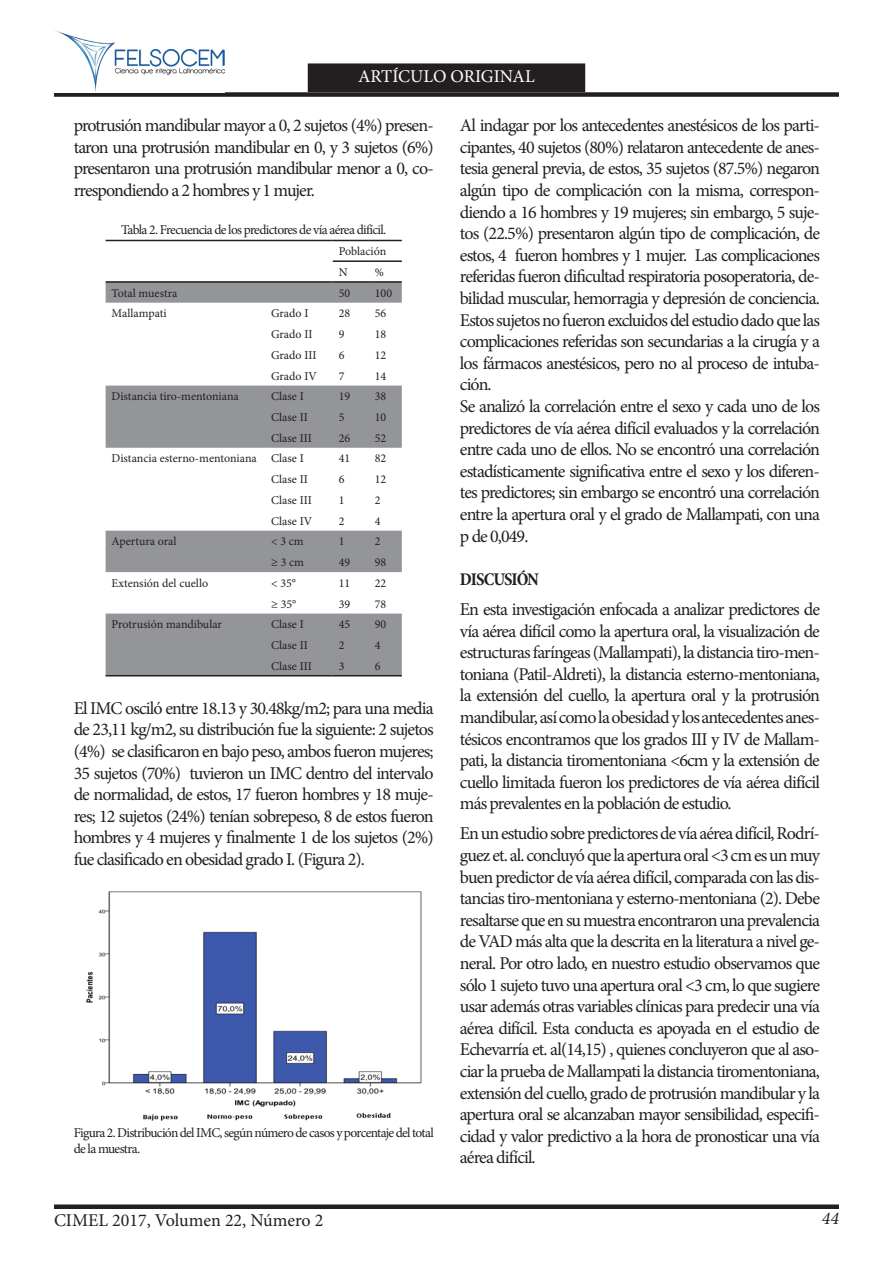
<style>
.page{position:relative;width:893px;height:1263px;background:#fff}
.page>*{position:absolute;margin:0;border:0;box-sizing:border-box;transform-origin:0 0}
.t1{font:18px/21.6px "Minion Pro";letter-spacing:-.05em;color:#231f20;text-align:justify}
.t2{font:18px "Minion Pro";color:#231f20}
.t3{font:18px "Minion Pro";color:#fff}
.t4{font:700 condensed 18px "Minion Pro";letter-spacing:-.055em;color:#231f20}
.t5{font:italic 18px "Minion Pro";color:#231f20}
.t6{font:13.5px/16.2px "Minion Pro";letter-spacing:-.05em;color:#231f20}
.t7{font:12px "Minion Pro";color:#231f20}
</style>
<div class="page">
<div style="left:308px;top:64px;width:276px;height:27px;background:#231f20"></div>
<div style="left:308px;top:63px;width:277px;height:29px;border:2px solid #231f20"></div>
<div style="left:54px;top:92px;width:785px;height:5px;background:#231f20"></div>
<div style="left:54px;top:1204px;width:785px;height:5px;background:#231f20"></div>
<img style="left:56px;top:31px;width:168px;height:61px">
<div style="left:106px;top:283px;width:296px;height:20px;background:#939598"></div>
<div style="left:106px;top:386px;width:296px;height:62px;background:#939598"></div>
<div style="left:106px;top:531px;width:296px;height:41px;background:#939598"></div>
<div style="left:106px;top:613px;width:296px;height:62px;background:#939598"></div>
<hr style="left:106px;top:675px;width:159px;height:1px;background:#231f20">
<hr style="left:265px;top:675px;width:68px;height:1px;background:#231f20">
<hr style="left:333px;top:675px;width:36px;height:1px;background:#231f20">
<hr style="left:369px;top:675px;width:33px;height:1px;background:#231f20">
<hr style="left:106px;top:240px;width:159px;height:1px;background:#231f20">
<hr style="left:265px;top:240px;width:68px;height:1px;background:#231f20">
<hr style="left:106px;top:281px;width:159px;height:2px;background:#231f20">
<hr style="left:265px;top:281px;width:68px;height:2px;background:#231f20">
<hr style="left:333px;top:281px;width:36px;height:2px;background:#231f20">
<hr style="left:369px;top:281px;width:33px;height:2px;background:#231f20">
<hr style="left:333px;top:240px;width:36px;height:1px;background:#231f20">
<hr style="left:369px;top:240px;width:33px;height:1px;background:#231f20">
<hr style="left:333px;top:260px;width:36px;height:2px;background:#231f20">
<hr style="left:369px;top:260px;width:33px;height:2px;background:#231f20">
<img style="left:86px;top:891px;width:336px;height:229px">
<p class="t3" style="left:358px;top:64px;width:178px">ARTÍCULO ORIGINAL</p>
<p class="t1" style="left:74px;top:115px;width:362px">protrusión mandibular mayor a 0, 2 sujetos (4%) presen&shy;taron una protrusión mandibular en 0, y 3 sujetos (6%) presentaron una protrusión mandibular menor a 0, co&shy;rrespondiendo a 2 hombres y 1 mujer.</p>
<p class="t6" style="left:121px;top:221px;width:267px">Tabla 2. Frecuencia de los predictores de vía aérea difícil.</p>
<p class="t7" style="left:339px;top:243px;width:49px">Población</p>
<p class="t7" style="left:339px;top:264px;width:10px">N</p>
<p class="t7" style="left:375px;top:264px;width:11px">%</p>
<p class="t7" style="left:112px;top:285px;width:67px">Total muestra</p>
<p class="t7" style="left:339px;top:285px;width:13px">50</p>
<p class="t7" style="left:375px;top:285px;width:19px">100</p>
<p class="t7" style="left:112px;top:305px;width:57px">Mallampati</p>
<p class="t7" style="left:271px;top:305px;width:39px">Grado I</p>
<p class="t7" style="left:339px;top:305px;width:13px">28</p>
<p class="t7" style="left:375px;top:305px;width:13px">56</p>
<p class="t7" style="left:271px;top:326px;width:43px">Grado II</p>
<p class="t7" style="left:339px;top:326px;width:7px">9</p>
<p class="t7" style="left:375px;top:326px;width:13px">18</p>
<p class="t7" style="left:271px;top:347px;width:47px">Grado III</p>
<p class="t7" style="left:339px;top:347px;width:7px">6</p>
<p class="t7" style="left:375px;top:347px;width:13px">12</p>
<p class="t7" style="left:271px;top:368px;width:47px">Grado IV</p>
<p class="t7" style="left:339px;top:368px;width:7px">7</p>
<p class="t7" style="left:375px;top:368px;width:13px">14</p>
<p class="t7" style="left:112px;top:388px;width:129px">Distancia tiro-mentoniana</p>
<p class="t7" style="left:271px;top:388px;width:34px">Clase I</p>
<p class="t7" style="left:339px;top:388px;width:13px">19</p>
<p class="t7" style="left:375px;top:388px;width:13px">38</p>
<p class="t7" style="left:271px;top:409px;width:38px">Clase II</p>
<p class="t7" style="left:339px;top:409px;width:7px">5</p>
<p class="t7" style="left:375px;top:409px;width:13px">10</p>
<p class="t7" style="left:271px;top:430px;width:42px">Clase III</p>
<p class="t7" style="left:339px;top:430px;width:13px">26</p>
<p class="t7" style="left:375px;top:430px;width:13px">52</p>
<p class="t7" style="left:112px;top:451px;width:147px">Distancia esterno-mentoniana</p>
<p class="t7" style="left:271px;top:451px;width:34px">Clase I</p>
<p class="t7" style="left:339px;top:451px;width:13px">41</p>
<p class="t7" style="left:375px;top:451px;width:13px">82</p>
<p class="t7" style="left:271px;top:471px;width:38px">Clase II</p>
<p class="t7" style="left:339px;top:471px;width:7px">6</p>
<p class="t7" style="left:375px;top:471px;width:13px">12</p>
<p class="t7" style="left:271px;top:492px;width:42px">Clase III</p>
<p class="t7" style="left:339px;top:492px;width:7px">1</p>
<p class="t7" style="left:375px;top:492px;width:7px">2</p>
<p class="t7" style="left:271px;top:513px;width:43px">Clase IV</p>
<p class="t7" style="left:339px;top:513px;width:7px">2</p>
<p class="t7" style="left:375px;top:513px;width:7px">4</p>
<p class="t7" style="left:112px;top:533px;width:67px">Apertura oral</p>
<p class="t7" style="left:271px;top:533px;width:34px">&lt; 3 cm</p>
<p class="t7" style="left:339px;top:533px;width:7px">1</p>
<p class="t7" style="left:375px;top:533px;width:7px">2</p>
<p class="t7" style="left:271px;top:554px;width:35px">≥ 3 cm</p>
<p class="t7" style="left:339px;top:554px;width:13px">49</p>
<p class="t7" style="left:375px;top:554px;width:13px">98</p>
<p class="t7" style="left:112px;top:575px;width:98px">Extensión del cuello</p>
<p class="t7" style="left:271px;top:575px;width:26px">&lt; 35°</p>
<p class="t7" style="left:339px;top:575px;width:13px">11</p>
<p class="t7" style="left:375px;top:575px;width:13px">22</p>
<p class="t7" style="left:271px;top:596px;width:27px">≥ 35°</p>
<p class="t7" style="left:339px;top:596px;width:13px">39</p>
<p class="t7" style="left:375px;top:596px;width:13px">78</p>
<p class="t7" style="left:112px;top:616px;width:112px">Protrusión mandibular</p>
<p class="t7" style="left:271px;top:616px;width:34px">Clase I</p>
<p class="t7" style="left:339px;top:616px;width:13px">45</p>
<p class="t7" style="left:375px;top:616px;width:13px">90</p>
<p class="t7" style="left:271px;top:637px;width:38px">Clase II</p>
<p class="t7" style="left:339px;top:637px;width:7px">2</p>
<p class="t7" style="left:375px;top:637px;width:7px">4</p>
<p class="t7" style="left:271px;top:658px;width:42px">Clase III</p>
<p class="t7" style="left:339px;top:658px;width:7px">3</p>
<p class="t7" style="left:375px;top:658px;width:7px">6</p>
<p class="t1" style="left:74px;top:697px;width:362px">El IMC osciló entre 18.13 y 30.48kg/m2; para una media de 23,11 kg/m2, su distribución fue la siguiente: 2 sujetos (4%) se clasificaron en bajo peso, ambos fueron mujeres; 35 sujetos (70%) tuvieron un IMC dentro del intervalo de normalidad, de estos, 17 fueron hombres y 18 muje&shy;res; 12 sujetos (24%) tenían sobrepeso, 8 de estos fueron hombres y 4 mujeres y finalmente 1 de los sujetos (2%) fue clasificado en obesidad grado I. (Figura 2).</p>
<p class="t6" style="left:74px;top:1124px;width:362px">Figura 2. Distribución del IMC, según número de casos y porcentaje del total de la muestra.</p>
<p class="t1" style="left:460px;top:115px;width:362px">Al indagar por los antecedentes anestésicos de los parti&shy;cipantes, 40 sujetos (80%) relataron antecedente de anes&shy;tesia general previa, de estos, 35 sujetos (87.5%) negaron algún tipo de complicación con la misma, correspon&shy;diendo a 16 hombres y 19 mujeres; sin embargo, 5 suje&shy;tos (22.5%) presentaron algún tipo de complicación, de estos, 4 fueron hombres y 1 mujer. Las complicaciones referidas fueron dificultad respiratoria posoperatoria, de&shy;bilidad muscular, hemorragia y depresión de conciencia.<br>Estos sujetos no fueron excluidos del estudio dado que las complicaciones referidas son secundarias a la cirugía y a los fármacos anestésicos, pero no al proceso de intuba&shy;ción.</p>
<p class="t1" style="left:460px;top:395px;width:362px">Se analizó la correlación entre el sexo y cada uno de los predictores de vía aérea difícil evaluados y la correlación entre cada uno de ellos. No se encontró una correlación estadísticamente significativa entre el sexo y los diferen&shy;tes predictores; sin embargo se encontró una correlación entre la apertura oral y el grado de Mallampati, con una p de 0,049.</p>
<p class="t4" style="left:460px;top:567px;width:81px">DISCUSIÓN</p>
<p class="t1" style="left:460px;top:598px;width:362px">En esta investigación enfocada a analizar predictores de vía aérea difícil como la apertura oral, la visualización de estructuras faríngeas (Mallampati), la distancia tiro-men&shy;toniana (Patil-Aldreti), la distancia esterno-mentoniana, la extensión del cuello, la apertura oral y la protrusión mandibular, así como la obesidad y los antecedentes anes&shy;tésicos encontramos que los grados III y IV de Mallam&shy;pati, la distancia tiromentoniana &lt;6cm y la extensión de cuello limitada fueron los predictores de vía aérea difícil más prevalentes en la población de estudio.</p>
<p class="t1" style="left:460px;top:823px;width:362px">En un estudio sobre predictores de vía aérea difícil, Rodrí&shy;guez et. al. concluyó que la apertura oral &lt;3 cm es un muy buen predictor de vía aérea difícil, comparada con las dis&shy;tancias tiro-mentoniana y esterno-mentoniana (2). Debe resaltarse que en su muestra encontraron una prevalencia de VAD más alta que la descrita en la literatura a nivel ge&shy;neral. Por otro lado, en nuestro estudio observamos que sólo 1 sujeto tuvo una apertura oral &lt;3 cm, lo que sugiere usar además otras variables clínicas para predecir una vía aérea difícil. Esta conducta es apoyada en el estudio de Echevarría et. al(14,15) , quienes concluyeron que al aso&shy;ciar la prueba de Mallampati la distancia tiromentoniana, extensión del cuello, grado de protrusión mandibular y la apertura oral se alcanzaban mayor sensibilidad, especifi&shy;cidad y valor predictivo a la hora de pronosticar una vía aérea difícil.</p>
<p class="t2" style="left:54px;top:1208px;width:271px">CIMEL 2017, Volumen 22, Número 2</p>
<p class="t5" style="left:822px;top:1206px;width:19px">44</p>
</div>
